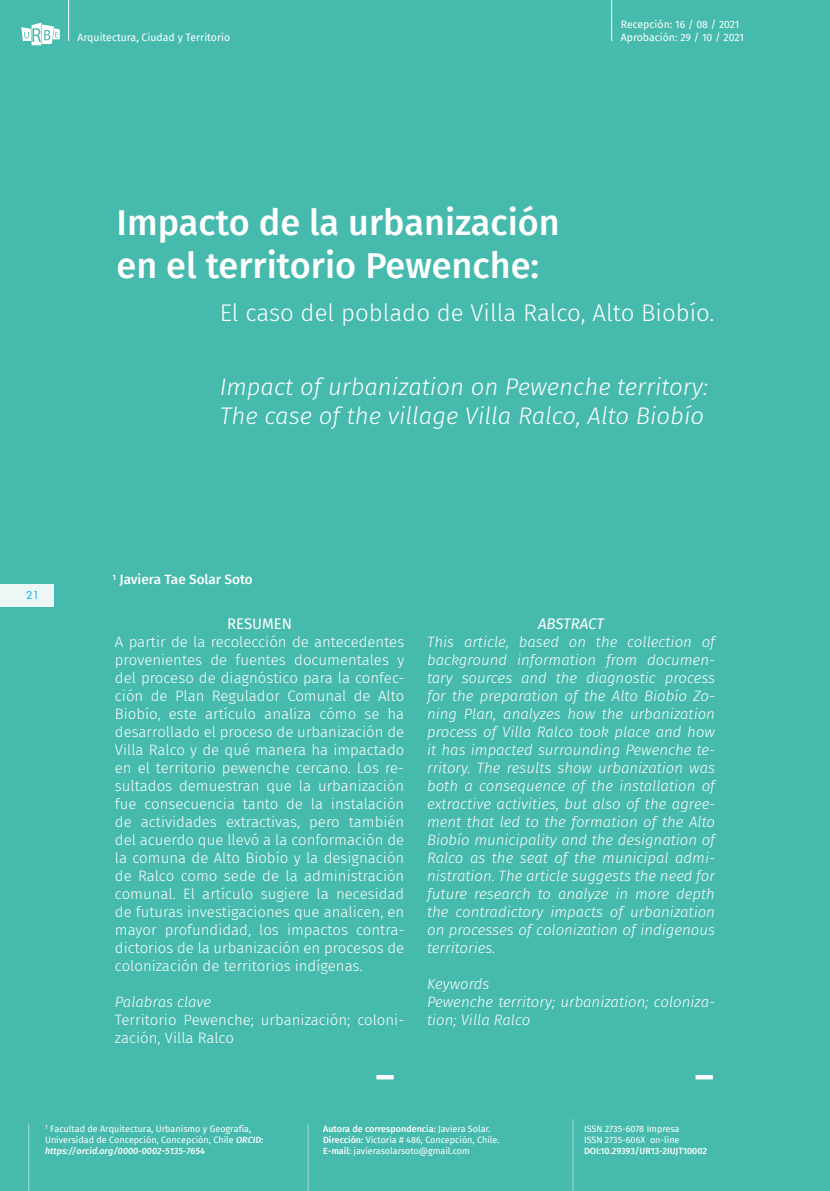
<style>
.page{position:relative;width:830px;height:1191px;background:#fff}
.page>*{position:absolute;margin:0;border:0;box-sizing:border-box;transform-origin:0 0}
.t1{font:500 36px/43.2px "Fira Sans";color:#fff}
.t2{font:italic 300 24px/28.8px "Fira Sans";color:#fff}
.t3{font:300 24px "Fira Sans";color:#fff}
.t4{font:300 15px/18px "Fira Sans";color:#fff;text-align:justify}
.t5{font:italic 300 15px/18px "Fira Sans";color:#fff;text-align:justify}
.t6{font:italic 15px "Fira Sans";letter-spacing:-.01em;color:#fff}
.t7{font:15px "Fira Sans";color:#fff}
.t8{font:500 13.5px "Fira Sans";color:#fff}
.t9{font:10.5px/12.6px "Fira Sans";color:#fff}
.t10{font:10.5px "Futura Std";color:#00aeef}
.t11{font:9px/10.8px "Fira Sans";color:#fff}
.t12{font:500 9px "Fira Sans";color:#fff}
.s1{font-weight:500;font-style:italic}
.s2{font-weight:500}
</style>
<div class="page">
<div style="left:0;top:0;width:829px;height:1190px;background:#45baad"></div>
<div style="left:0;top:584px;width:53px;height:22px;background:#ecf7f6"></div>
<hr style="left:68px;top:0;width:1px;height:41px;background:#fff">
<hr style="left:611px;top:0;width:1px;height:41px;background:#fff">
<svg style="left:21px;top:23px;width:39px;height:22px"></svg>
<hr style="left:376px;top:1075px;width:17px;height:4px;background:#fff">
<hr style="left:695px;top:1075px;width:17px;height:4px;background:#fff">
<hr style="left:307px;top:1123px;width:1px;height:68px;background:#fff">
<hr style="left:572px;top:1119px;width:1px;height:72px;background:#fff">
<hr style="left:28px;top:1123px;width:1px;height:68px;background:#fff">
<p class="t9" style="left:77px;top:31px;width:154px">Arquitectura, Ciudad y Territorio</p>
<p class="t9" style="left:620px;top:18px;width:125px">Recepción: 16 / 08 / 2021<br>Aprobación: 29 / 10 / 2021</p>
<h1 class="t1" style="left:116px;top:199px;width:444px">Impacto de la urbanización en el territorio Pewenche:</h1>
<h2 class="t3" style="left:219px;top:295px;width:496px">El caso del poblado de Villa Ralco, Alto Biobío.</h2>
<h2 class="t2" style="left:219px;top:372px;width:489px">Impact of urbanization on Pewenche territory:<br>The case of the village Villa Ralco, Alto Biobío</h2>
<p class="t10" style="left:26px;top:588px;width:14px">21</p>
<p class="t8" style="left:112px;top:569px;width:142px"><sup>1</sup> Javiera Tae Solar Soto</p>
<p class="t7" style="left:227px;top:612px;width:66px">RESUMEN</p>
<p class="t4" style="left:115px;top:632px;width:291px">A partir de la recolección de antecedentes provenientes de fuentes documentales y del proceso de diagnóstico para la confec&shy;ción de Plan Regulador Comunal de Alto Biobío, este artículo analiza cómo se ha desarrollado el proceso de urbanización de Villa Ralco y de qué manera ha impactado en el territorio pewenche cercano. Los re&shy;sultados demuestran que la urbanización fue consecuencia tanto de la instalación de actividades extractivas, pero también del acuerdo que llevó a la conformación de la comuna de Alto Biobío y la designación de Ralco como sede de la administración comunal. El artículo sugiere la necesidad de futuras investigaciones que analicen, en mayor profundidad, los impactos contra&shy;dictorios de la urbanización en procesos de colonización de territorios indígenas.</p>
<p class="t5" style="left:115px;top:992px;width:98px">Palabras clave</p>
<p class="t4" style="left:115px;top:1010px;width:291px">Territorio Pewenche; urbanización; coloni&shy;zación, Villa Ralco</p>
<p class="t6" style="left:538px;top:612px;width:67px">ABSTRACT</p>
<p class="t5" style="left:427px;top:632px;width:289px">This article, based on the collection of background information from documen&shy;tary sources and the diagnostic process for the preparation of the Alto Biobío Zo&shy;ning Plan, analyzes how the urbanization process of Villa Ralco took place and how it has impacted surrounding Pewenche te&shy;rritory. The results show urbanization was both a consequence of the installation of extractive activities, but also of the agree&shy;ment that led to the formation of the Alto Biobío municipality and the designation of Ralco as the seat of the municipal admi&shy;nistration. The article suggests the need for future research to analyze in more depth the contradictory impacts of urbanization on processes of colonization of indigenous territories.</p>
<p class="t5" style="left:427px;top:974px;width:289px;text-align:left">Keywords<br>Pewenche territory; urbanization; coloniza&shy;tion; Villa Ralco</p>
<p class="t11" style="left:45px;top:1123px;width:220px"><sup>1</sup> Facultad de Arquitectura, Urbanismo y Geografía,<br>Universidad de Concepción, Concepción, Chile <span class="s1">ORCID: https://orcid.org/0000-0002-5135-7654</span></p>
<p class="t11" style="left:323px;top:1123px;width:178px"><span class="s2">Autora de correspondencia:</span> Javiera Solar.<br><span class="s2">Dirección:</span> Victoria # 486, Concepción, Chile.<br><span class="s2">E-mail:</span> javierasolarsoto@gmail.com</p>
<p class="t11" style="left:583px;top:1123px;width:97px">ISSN 2735-6078 Impresa<br>ISSN 2735-606X on-line</p>
<p class="t12" style="left:583px;top:1143px;width:124px">DOI:10.29393/UR13-2IUJT10002</p>
</div>
